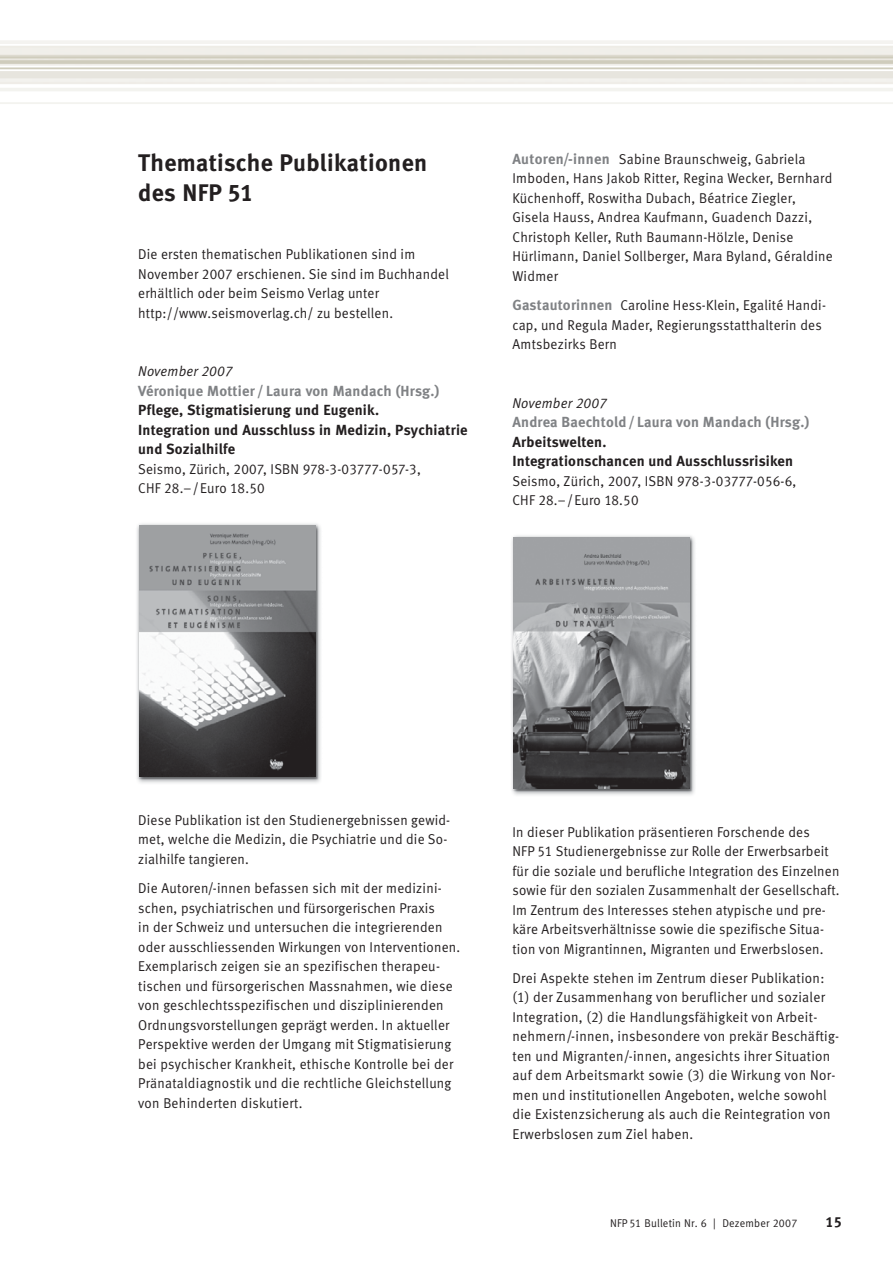
<style>
.page{position:relative;width:893px;height:1263px;background:#fff}
.page>*{position:absolute;margin:0;border:0;box-sizing:border-box;transform-origin:0 0}
.t1{font:24px/30px "Meta Bold LF";letter-spacing:.015em;color:#231f20}
.t2{font:14.7px/19.5px "Meta Bold LF";letter-spacing:.015em;color:#231f20}
.t3{font:14.7px "Meta Bold LF";letter-spacing:.015em;color:#808285}
.t4{font:14.25px/19.5px "Meta Normal LF";letter-spacing:.015em;color:#231f20;scale:.95 1}
.t5{font:14.25px/19.5px "Meta Normal LF";letter-spacing:.015em;color:#231f20;scale:.96 1}
.t6{font:italic 14.25px "Meta Normal LF";letter-spacing:.015em;color:#231f20;scale:.95 1}
.t7{font:11.25px "Meta Normal LF";letter-spacing:.02em;color:#231f20;scale:.95 1}
.s1{font-family:"Meta Bold LF";font-size:14.7px;color:#808285}
</style>
<div class="page">
<img style="left:137px;top:523px;width:184px;height:260px">
<img style="left:139px;top:525px;width:177px;height:252px">
<img style="left:512px;top:535px;width:183px;height:260px">
<img style="left:514px;top:537px;width:176px;height:252px">
<h1 class="t1" style="left:138px;top:149px;width:291px">Thematische Publikationen des NFP 51</h1>
<p class="t4" style="left:138px;top:246px;width:328px">Die ersten thematischen Publikationen sind im November 2007 erschienen. Sie sind im Buchhandel erhältlich oder beim Seismo Verlag unter http://www.seismoverlag.ch/ zu bestellen.</p>
<p class="t6" style="left:138px;top:366px;width:101px">November 2007</p>
<p class="t3" style="left:138px;top:385px;width:303px">Véronique Mottier / Laura von Mandach (Hrsg.)</p>
<p class="t2" style="left:138px;top:402px;width:331px">Pflege, Stigmatisierung und Eugenik.<br>Integration und Ausschluss in Medizin, Psychiatrie und Sozialhilfe</p>
<p class="t4" style="left:138px;top:460px;width:299px">Seismo, Zürich, 2007, ISBN 978-3-03777-057-3,<br>CHF 28.–/Euro 18.50</p>
<p class="t4" style="left:512px;top:150px;width:339px"><span class="s1">Autoren/-innen</span> Sabine Braunschweig, Gabriela Imboden, Hans Jakob Ritter, Regina Wecker, Bernhard Küchenhoff, Roswitha Dubach, Béatrice Ziegler, Gisela Hauss, Andrea Kaufmann, Guadench Dazzi, Christoph Keller, Ruth Baumann-Hölzle, Denise Hürlimann, Daniel Sollberger, Mara Byland, Géraldine Widmer</p>
<p class="t4" style="left:512px;top:297px;width:331px"><span class="s1">Gastautorinnen</span> Caroline Hess-Klein, Egalité Handi&shy;cap, und Regula Mader, Regierungsstatthalterin des<br>Amtsbezirks Bern</p>
<p class="t6" style="left:512px;top:397px;width:101px">November 2007</p>
<p class="t3" style="left:512px;top:417px;width:298px">Andrea Baechtold / Laura von Mandach (Hrsg.)</p>
<p class="t2" style="left:512px;top:433px;width:282px">Arbeitswelten.<br>Integrationschancen und Ausschlussrisiken</p>
<p class="t4" style="left:512px;top:472px;width:300px">Seismo, Zürich, 2007, ISBN 978-3-03777-056-6,<br>CHF 28.–/Euro 18.50</p>
<p class="t4" style="left:138px;top:811px;width:330px">Diese Publikation ist den Studienergebnissen gewid&shy;met, welche die Medizin, die Psychiatrie und die So&shy;zialhilfe tangieren.</p>
<p class="t4" style="left:138px;top:879px;width:340px">Die Autoren/-innen befassen sich mit der medizini&shy;schen, psychiatrischen und fürsorgerischen Praxis<br>in der Schweiz und untersuchen die integrierenden oder ausschliessenden Wirkungen von Interventionen.<br>Exemplarisch zeigen sie an spezifischen therapeu&shy;tischen und fürsorgerischen Massnahmen, wie diese von geschlechtsspezifischen und disziplinierenden Ordnungsvorstellungen geprägt werden. In aktueller Perspektive werden der Umgang mit Stigmatisierung bei psychischer Krankheit, ethische Kontrolle bei der Pränataldiagnostik und die rechtliche Gleichstellung von Behinderten diskutiert.</p>
<p class="t4" style="left:512px;top:823px;width:346px">In dieser Publikation präsentieren Forschende des<br>NFP 51 Studienergebnisse zur Rolle der Erwerbsarbeit für die soziale und berufliche Integration des Einzelnen sowie für den sozialen Zusammenhalt der Gesellschaft.<br>Im Zentrum des Interesses stehen atypische und pre&shy;käre Arbeitsverhältnisse sowie die spezifische Situa&shy;tion von Migrantinnen, Migranten und Erwerbslosen.</p>
<p class="t5" style="left:512px;top:969px;width:342px">Drei Aspekte stehen im Zentrum dieser Publikation: (1) der Zusammenhang von beruflicher und sozialer Integration, (2) die Handlungsfähigkeit von Arbeit&shy;nehmern/-innen, insbesondere von prekär Beschäftig&shy;ten und Migranten/-innen, angesichts ihrer Situation auf dem Arbeitsmarkt sowie (3) die Wirkung von Nor&shy;men und institutionellen Angeboten, welche sowohl die Existenzsicherung als auch die Reintegration von Erwerbslosen zum Ziel haben.</p>
<p class="t7" style="left:610px;top:1219px;width:199px">NFP 51 Bulletin Nr. 6 | Dezember 2007</p>
<p class="t2" style="left:825px;top:1213px;width:18px">15</p>
</div>
